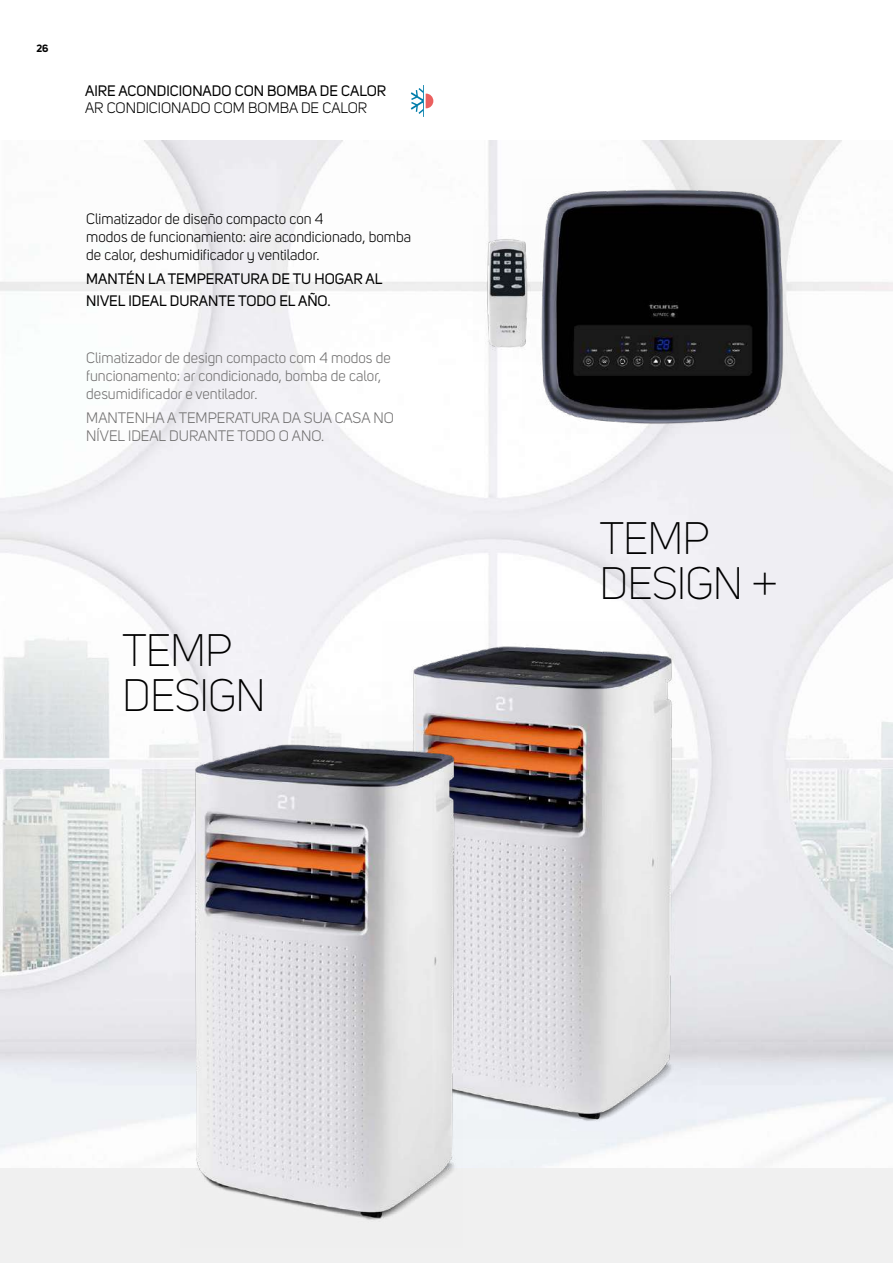
<style>
.page{position:relative;width:893px;height:1263px;background:#fff}
.page>*{position:absolute;margin:0;border:0;box-sizing:border-box;transform-origin:0 0}
.t1{font:300 45px/45px "Uni Sans";letter-spacing:-.025em;color:#000}
.t2{font:15px/18px "Uni Sans";color:#706f6f}
.t3{font:15px/18px "Uni Sans";color:#000}
.t4{font:15px/21.6px "Uni Sans";color:#000}
.t5{font:700 10.5px "Uni Sans";color:#000}
</style>
<div class="page">
<div style="left:0;top:1167px;width:893px;height:96px;background:#f0f0f0"></div>
<img style="left:0;top:140px;width:893px;height:1027px">
<img style="left:382px;top:622px;width:315px;height:516px">
<img style="left:473px;top:225px;width:50px;height:136px">
<img style="left:523px;top:179px;width:279px;height:254px">
<svg style="left:411px;top:85px;width:22px;height:32px"></svg>
<img style="left:180px;top:715px;width:282px;height:505px">
<p class="t5" style="left:36px;top:42px;width:14px">26</p>
<p class="t4" style="left:85px;top:81px;width:303px">AIRE ACONDICIONADO CON BOMBA DE CALOR</p>
<p class="t3" style="left:85px;top:99px;width:284px">AR CONDICIONADO COM BOMBA DE CALOR</p>
<p class="t3" style="left:86px;top:210px;width:326px">Climatizador de diseño compacto con 4<br>modos de funcionamiento: aire acondicionado, bomba de calor, deshumidificador y ventilador.</p>
<p class="t4" style="left:86px;top:268px;width:298px">MANTÉN LA TEMPERATURA DE TU HOGAR AL<br>NIVEL IDEAL DURANTE TODO EL AÑO.</p>
<p class="t2" style="left:86px;top:349px;width:306px">Climatizador de design compacto com 4 modos de funcionamento: ar condicionado, bomba de calor, desumidificador e ventilador.</p>
<p class="t2" style="left:86px;top:409px;width:309px">MANTENHA A TEMPERATURA DA SUA CASA NO<br>NÍVEL IDEAL DURANTE TODO O ANO.</p>
<h1 class="t1" style="left:122px;top:628px;width:145px">TEMP<br>DESIGN</h1>
<h1 class="t1" style="left:600px;top:516px;width:180px">TEMP<br>DESIGN +</h1>
</div>
